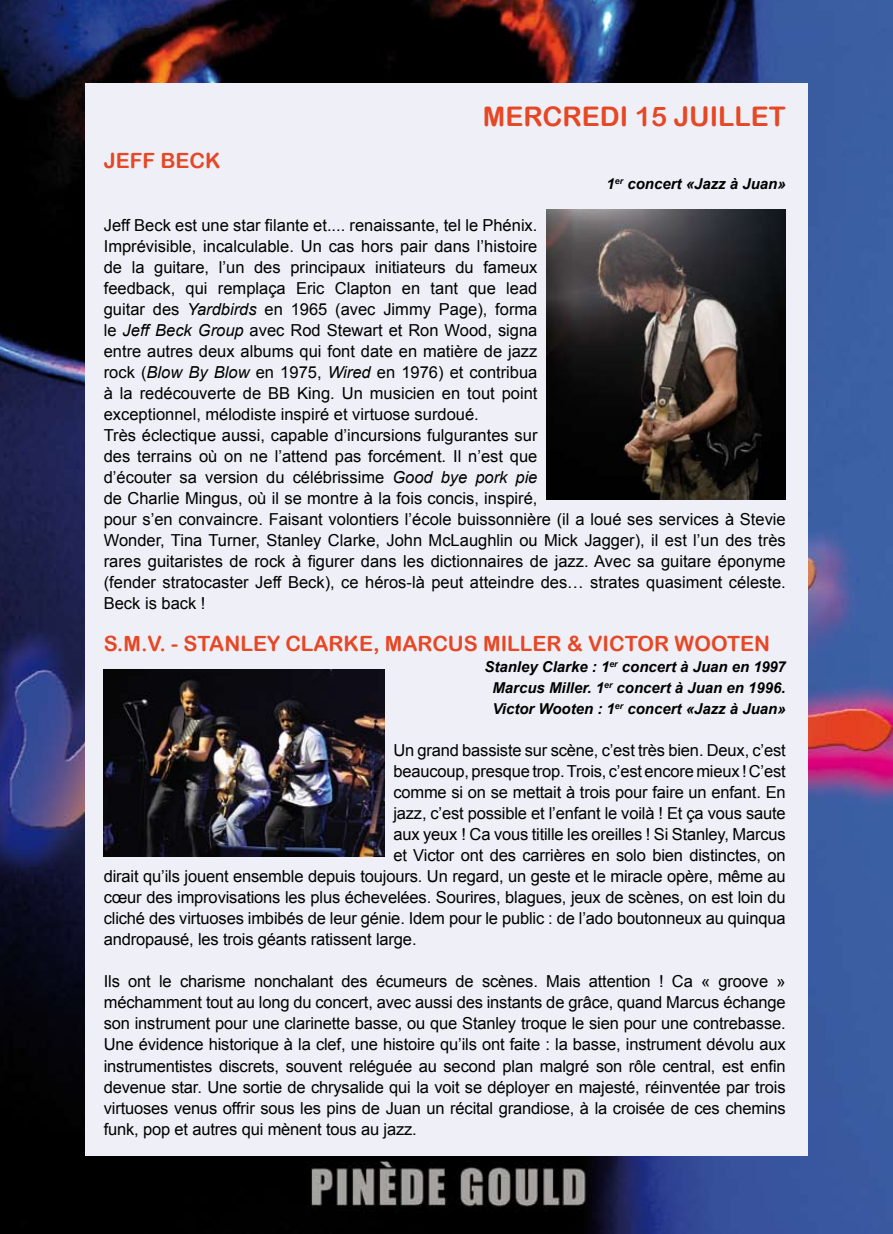
<style>
.page{position:relative;width:893px;height:1234px;background:#fff}
.page>*{position:absolute;margin:0;border:0;box-sizing:border-box;transform-origin:0 0}
.t1{font:27px "Arial Rounded MT Bold";color:#e64724}
.t2{font:21px "Arial Rounded MT Bold";color:#e64724}
.t3{font:16.5px/21px "Arial";color:#000}
.t4{font:italic 700 15px/21px "Arial";color:#000;text-align:center}
.s1{font-style:italic}
</style>
<div class="page">
<img style="left:0;top:0;width:893px;height:1233px">
<div style="left:85px;top:83px;width:723px;height:1071px;background:#efeff7"></div>
<img style="left:546px;top:209px;width:240px;height:290px">
<img style="left:104px;top:669px;width:281px;height:187px">
<p class="t2" style="left:104px;top:148px;width:116px">JEFF BECK</p>
<h1 class="t1" style="left:483px;top:100px;width:114px">MERCREDI</h1>
<h1 class="t1" style="left:635px;top:100px;width:90px">15 JUILLE</h1>
<h1 class="t1" style="left:769px;top:100px;width:18px">T</h1>
<p class="t4" style="left:607px;top:174px;width:181px">1<sup>er</sup> concert «Jazz à Juan»</p>
<p class="t3" style="left:104px;top:215px;width:684px">Jeff Beck est une star filante et.... renaissante, tel le Phénix.<br>Imprévisible, incalculable. Un cas hors pair dans l’histoire<br>de la guitare, l’un des principaux initiateurs du fameux<br>feedback, qui remplaça Eric Clapton en tant que lead<br>guitar des <span class="s1">Yardbirds</span> en 1965 (avec Jimmy Page), forma<br>le <span class="s1">Jeff Beck Group</span> avec Rod Stewart et Ron Wood, signa<br>entre autres deux albums qui font date en matière de jazz<br>rock (<span class="s1">Blow By Blow</span> en 1975, <span class="s1">Wired</span> en 1976) et contribua<br>à la redécouverte de BB King. Un musicien en tout point<br>exceptionnel, mélodiste inspiré et virtuose surdoué.<br>Très éclectique aussi, capable d’incursions fulgurantes sur<br>des terrains où on ne l’attend pas forcément. Il n’est que<br>d’écouter sa version du célébrissime <span class="s1">Good bye pork pie<br></span>de Charlie Mingus, où il se montre à la fois concis, inspiré,<br>pour s’en convaincre. Faisant volontiers l’école buissonnière (il a loué ses services à Stevie Wonder, Tina Turner, Stanley Clarke, John McLaughlin ou Mick Jagger), il est l’un des très rares guitaristes de rock à figurer dans les dictionnaires de jazz. Avec sa guitare éponyme (fender stratocaster Jeff Beck), ce héros-là peut atteindre des… strates quasiment céleste.<br>Beck is back !</p>
<p class="t2" style="left:104px;top:631px;width:668px">S.M.V. - STANLEY CLARKE, MARCUS MILLER &amp; VICTOR WOOTEN</p>
<p class="t4" style="left:484px;top:657px;width:303px">Stanley Clarke : 1<sup>er</sup> concert à Juan en 1997<br>Marcus Miller. 1<sup>er</sup> concert à Juan en 1996.<br>Victor Wooten : 1<sup>er</sup> concert «Jazz à Juan»</p>
<p class="t3" style="left:393px;top:740px;width:394px">Un grand bassiste sur scène, c’est très bien. Deux, c’est</p>
<p class="t3" style="left:393px;top:761px;width:394px">beaucoup, presque trop. Trois, c’est encore mieux ! C’est</p>
<p class="t3" style="left:393px;top:782px;width:394px">comme si on se mettait à trois pour faire un enfant. En</p>
<p class="t3" style="left:393px;top:803px;width:394px">jazz, c’est possible et l’enfant le voilà ! Et ça vous saute</p>
<p class="t3" style="left:393px;top:824px;width:394px">aux yeux ! Ca vous titille les oreilles ! Si Stanley, Marcus</p>
<p class="t3" style="left:393px;top:845px;width:394px">et Victor ont des carrières en solo bien distinctes, on</p>
<p class="t3" style="left:104px;top:866px;width:683px">dirait qu’ils jouent ensemble depuis toujours. Un regard, un geste et le miracle opère, même au</p>
<p class="t3" style="left:104px;top:887px;width:683px">cœur des improvisations les plus échevelées. Sourires, blagues, jeux de scènes, on est loin du</p>
<p class="t3" style="left:104px;top:908px;width:683px">cliché des virtuoses imbibés de leur génie. Idem pour le public : de l’ado boutonneux au quinqua</p>
<p class="t3" style="left:104px;top:929px;width:314px">andropausé, les trois géants ratissent large.</p>
<p class="t3" style="left:104px;top:971px;width:683px;text-align:justify">Ils ont le charisme nonchalant des écumeurs de scènes. Mais attention ! Ca « groove » méchamment tout au long du concert, avec aussi des instants de grâce, quand Marcus échange son instrument pour une clarinette basse, ou que Stanley troque le sien pour une contrebasse.<br>Une évidence historique à la clef, une histoire qu’ils ont faite : la basse, instrument dévolu aux instrumentistes discrets, souvent reléguée au second plan malgré son rôle central, est enfin devenue star. Une sortie de chrysalide qui la voit se déployer en majesté, réinventée par trois virtuoses venus offrir sous les pins de Juan un récital grandiose, à la croisée de ces chemins funk, pop et autres qui mènent tous au jazz.</p>
</div>
